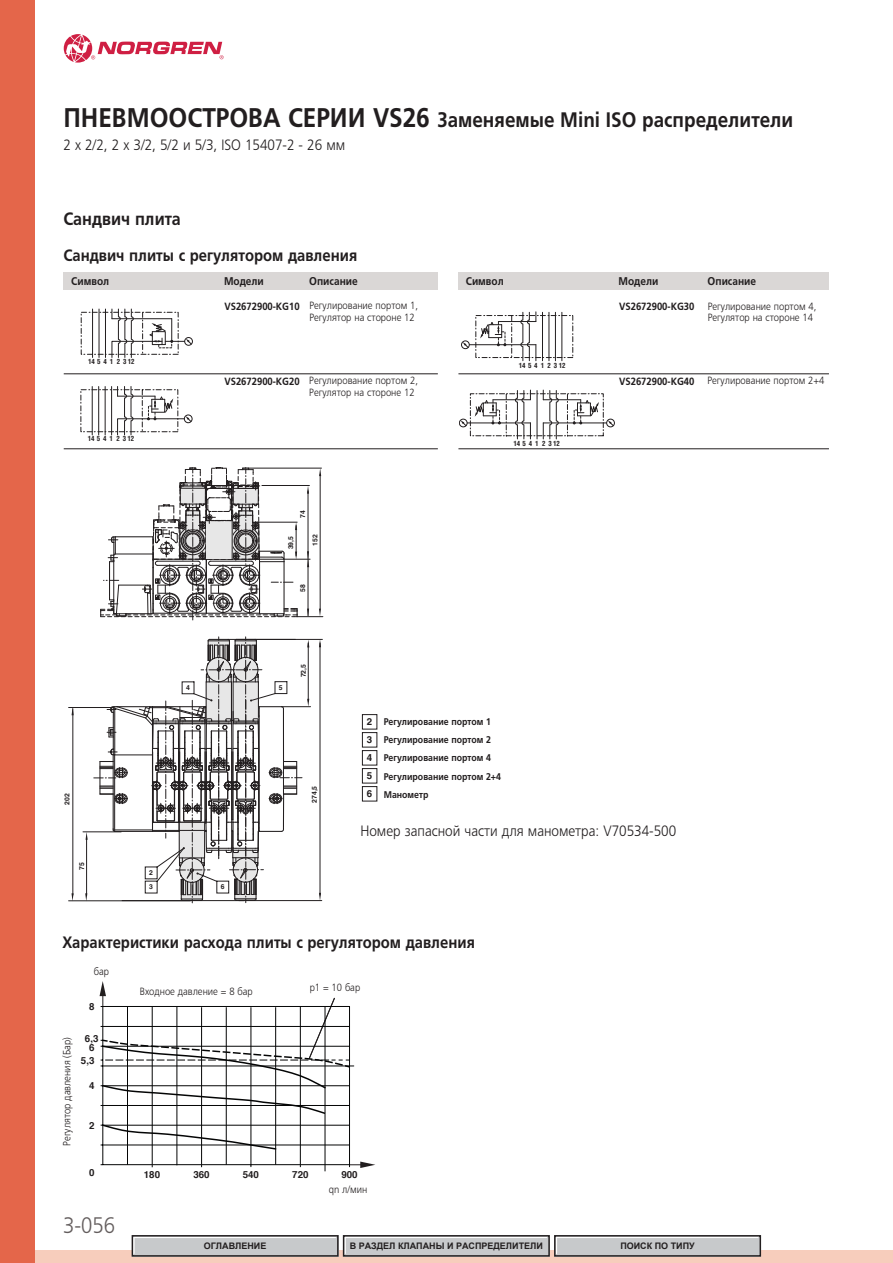
<style>
.page{position:relative;width:893px;height:1263px;background:#fff}
.page>*{position:absolute;margin:0;border:0;box-sizing:border-box;transform-origin:0 0}
.t1{font:300 22.5px "Frutiger LTCYR";color:#635d5d;scale:.9 1}
.t2{font:700 21px "Frutiger LTCYR";color:#221e1f;scale:.9 1}
.t3{font:700 18px "Frutiger LTCYR";color:#221e1f;scale:.9 1}
.t4{font:700 16.5px "Frutiger LTCYR";color:#221e1f;scale:.9 1}
.t5{font:300 15px "Frutiger LTCYR";color:#221e1f;scale:.9 1}
.t6{font:700 11.25px "Frutiger LTCYR";color:#221e1f;scale:.9 1}
.t7{font:300 10.5px/12px "Frutiger LTCYR";color:#221e1f;scale:.9 1}
.t8{font:700 10.5px "Frutiger LTCYR";color:#221e1f;scale:.9 1}
.t9{font:700 9.75px/18.1px "Frutiger LTCYR";color:#221e1f;scale:.9 1}
.t10{font:700 9.75px "Helvetica";color:#221e1f}
.t11{font:700 9.75px "Norgren";color:#221e1f}
.t12{font:700 9px "Arial";color:#231f20}
.t13{font:700 condensed 6.9px "Helvetica";letter-spacing:.34em;color:#221e1f}
.t14{font:700 6.75px/14.1px "Helvetica";color:#221e1f}
.s1{font-size:27px}
.s2{font-family:"Norgren"}
</style>
<div class="page">
<hr style="left:325px;top:1006px;width:1px;height:165px;background:#040505">
<svg style="left:100px;top:981px;width:275px;height:187px"></svg>
<div style="left:0;top:1250px;width:892px;height:13px;background:#f7cdbc"></div>
<div style="left:0;top:0;width:34px;height:1263px;background:#e4664a"></div>
<svg style="left:64px;top:34px;width:160px;height:29px"></svg>
<hr style="left:64px;top:374px;width:374px;height:1px;background:#221e1f">
<hr style="left:64px;top:449px;width:374px;height:1px;background:#221e1f">
<svg style="left:80px;top:386px;width:112px;height:50px"></svg>
<hr style="left:92px;top:309px;width:1px;height:48px;background:#221e1f">
<hr style="left:99px;top:309px;width:1px;height:48px;background:#221e1f">
<hr style="left:105px;top:309px;width:1px;height:48px;background:#221e1f">
<div style="left:184px;top:337px;width:9px;height:9px;border:1px solid #221e1f;border-radius:50%"></div>
<div style="left:81px;top:312px;width:97px;height:43px;border:1px dashed #221e1f"></div>
<svg style="left:111px;top:309px;width:81px;height:49px"></svg>
<hr style="left:458px;top:374px;width:371px;height:1px;background:#221e1f">
<hr style="left:458px;top:449px;width:371px;height:1px;background:#221e1f">
<div style="left:459px;top:419px;width:8px;height:8px;border:1px solid #221e1f;border-radius:50%"></div>
<div style="left:606px;top:419px;width:9px;height:8px;border:1px solid #221e1f;border-radius:50%"></div>
<svg style="left:460px;top:390px;width:154px;height:49px"></svg>
<hr style="left:469px;top:344px;width:67px;height:1px;background:#221e1f">
<svg style="left:463px;top:343px;width:5px;height:4px"></svg>
<div style="left:461px;top:341px;width:9px;height:8px;border:1px solid #221e1f;border-radius:50%"></div>
<svg style="left:475px;top:312px;width:98px;height:49px"></svg>
<div style="left:64px;top:272px;width:374px;height:18px;background:#dad7d6"></div>
<div style="left:458px;top:272px;width:371px;height:18px;background:#dad7d6"></div>
<hr style="left:255px;top:639px;width:67px;height:1px;background:#221e1f">
<hr style="left:281px;top:706px;width:30px;height:1px;background:#221e1f">
<hr style="left:239px;top:900px;width:83px;height:1px;background:#221e1f">
<hr style="left:320px;top:643px;width:1px;height:252px;background:#221e1f">
<hr style="left:86px;top:838px;width:1px;height:58px;background:#221e1f">
<hr style="left:73px;top:709px;width:1px;height:186px;background:#221e1f">
<svg style="left:319px;top:639px;width:2px;height:8px"></svg>
<svg style="left:319px;top:893px;width:2px;height:8px"></svg>
<svg style="left:72px;top:708px;width:2px;height:7px"></svg>
<svg style="left:85px;top:893px;width:2px;height:8px"></svg>
<svg style="left:71px;top:893px;width:3px;height:8px"></svg>
<hr style="left:69px;top:707px;width:45px;height:1px;background:#221e1f">
<hr style="left:69px;top:901px;width:121px;height:1px;background:#221e1f">
<hr style="left:83px;top:832px;width:38px;height:1px;background:#221e1f">
<svg style="left:100px;top:468px;width:223px;height:153px"></svg>
<svg style="left:94px;top:637px;width:215px;height:266px"></svg>
<div style="left:362px;top:786px;width:15px;height:15px;border:1px solid #221e1f"></div>
<div style="left:362px;top:768px;width:15px;height:15px;border:1px solid #221e1f"></div>
<div style="left:362px;top:750px;width:15px;height:15px;border:1px solid #221e1f"></div>
<div style="left:362px;top:732px;width:15px;height:15px;border:1px solid #221e1f"></div>
<div style="left:362px;top:714px;width:15px;height:15px;border:1px solid #221e1f"></div>
<div style="left:135px;top:1238px;width:201px;height:16px;background:#c7c9cb"></div>
<div style="left:132px;top:1235px;width:207px;height:22px;border:2px solid #231f20"></div>
<div style="left:557px;top:1238px;width:201px;height:16px;background:#c7c9cb"></div>
<div style="left:554px;top:1235px;width:207px;height:22px;border:2px solid #231f20"></div>
<div style="left:346px;top:1238px;width:201px;height:16px;background:#c7c9cb"></div>
<div style="left:343px;top:1235px;width:207px;height:22px;border:2px solid #231f20"></div>
<h2 class="t2" style="left:63px;top:110px;width:812px"><span class="s1">ПНЕВМООСТРОВА СЕРИИ VS26</span> Заменяемые Mini ISO распределители</h2>
<h3 class="t5" style="left:63px;top:138px;width:315px">2 x 2/2, 2 x 3/2, 5/2 и 5/3, ISO 15407-2 - 26 мм</h3>
<h3 class="t3" style="left:63px;top:211px;width:132px">Сандвич плита</h3>
<h3 class="t4" style="left:63px;top:249px;width:328px">Сандвич плиты с регулятором давления</h3>
<p class="t6" style="left:71px;top:276px;width:44px">Символ</p>
<p class="t6" style="left:224px;top:276px;width:46px">Модели</p>
<p class="t6" style="left:309px;top:276px;width:55px">Описание</p>
<p class="t6" style="left:466px;top:276px;width:44px">Символ</p>
<p class="t6" style="left:618px;top:276px;width:46px">Модели</p>
<p class="t6" style="left:708px;top:276px;width:55px">Описание</p>
<p class="t13" style="left:88px;top:359px;width:48px">14541 2312</p>
<p class="t13" style="left:88px;top:436px;width:48px">14541 2312</p>
<p class="t8" style="left:224px;top:302px;width:85px">VS2672900-KG10</p>
<p class="t7" style="left:309px;top:300px;width:122px">Регулирование портом 1,<br>Регулятор на стороне 12</p>
<p class="t8" style="left:224px;top:377px;width:85px">VS2672900-KG20</p>
<p class="t7" style="left:309px;top:375px;width:122px">Регулирование портом 2,<br>Регулятор на стороне 12</p>
<p class="t14" style="left:296px;top:518px;width:9px;rotate:-90deg">74</p>
<p class="t14" style="left:284px;top:549px;width:15px;rotate:-90deg">39,5</p>
<p class="t14" style="left:309px;top:546px;width:13px;rotate:-90deg">152</p>
<p class="t14" style="left:296px;top:592px;width:9px;rotate:-90deg">58</p>
<p class="t13" style="left:519px;top:363px;width:48px">14541 2312</p>
<p class="t13" style="left:513px;top:441px;width:48px">14541 2312</p>
<p class="t8" style="left:619px;top:302px;width:85px">VS2672900-KG30</p>
<p class="t7" style="left:708px;top:300px;width:122px">Регулирование портом 4,<br>Регулятор на стороне 14</p>
<p class="t8" style="left:619px;top:377px;width:85px">VS2672900-KG40</p>
<p class="t7" style="left:707px;top:375px;width:132px">Регулирование портом 2+4</p>
<p class="t14" style="left:186px;top:681px;width:5px">4</p>
<p class="t14" style="left:279px;top:681px;width:5px">5</p>
<p class="t14" style="left:297px;top:677px;width:15px;rotate:-90deg">72,5</p>
<p class="t14" style="left:61px;top:805px;width:13px;rotate:-90deg">202</p>
<p class="t14" style="left:308px;top:803px;width:19px;rotate:-90deg">274,5</p>
<p class="t14" style="left:75px;top:870px;width:9px;rotate:-90deg">75</p>
<p class="t14" style="left:149px;top:866px;width:5px">2<br>3</p>
<p class="t14" style="left:221px;top:880px;width:5px">6</p>
<p class="t9" style="left:384px;top:713px;width:132px;text-indent:-17px"><span class="s2">2</span> Регулирование портом 1<br>Регулирование портом 2<br>Регулирование портом 4<br>Регулирование портом 2+4<br>Манометр</p>
<p class="t11" style="left:367px;top:734px;width:7px">3</p>
<p class="t11" style="left:367px;top:752px;width:7px">4</p>
<p class="t11" style="left:367px;top:770px;width:7px">5</p>
<p class="t11" style="left:367px;top:788px;width:7px">6</p>
<h3 class="t5" style="left:360px;top:824px;width:352px">Номер запасной части для манометра: V70534-500</h3>
<h3 class="t4" style="left:62px;top:935px;width:460px">Характеристики расхода плиты с регулятором давления</h3>
<p class="t7" style="left:140px;top:985px;width:127px">Входное давление = 8 бар</p>
<p class="t7" style="left:94px;top:966px;width:18px">бар</p>
<p class="t7" style="left:310px;top:982px;width:58px">p1 = 10 бар</p>
<p class="t7" style="left:61px;top:1146px;width:122px;rotate:-90deg">Регулятор давления (Бар)</p>
<p class="t10" style="left:89px;top:1003px;width:7px">8</p>
<p class="t10" style="left:89px;top:1044px;width:7px">6</p>
<p class="t10" style="left:85px;top:1035px;width:15px">6,3</p>
<p class="t10" style="left:81px;top:1056px;width:15px">5,3</p>
<p class="t10" style="left:89px;top:1082px;width:7px">4</p>
<p class="t10" style="left:89px;top:1121px;width:7px">2</p>
<p class="t10" style="left:89px;top:1168px;width:7px">0</p>
<p class="t10" style="left:193px;top:1171px;width:18px">360</p>
<p class="t10" style="left:243px;top:1171px;width:18px">540</p>
<p class="t10" style="left:292px;top:1171px;width:18px">720</p>
<p class="t10" style="left:341px;top:1171px;width:18px">900</p>
<p class="t7" style="left:329px;top:1184px;width:44px">qn л/мин</p>
<p class="t10" style="left:144px;top:1171px;width:18px">180</p>
<h1 class="t1" style="left:63px;top:1215px;width:59px">3-056</h1>
<p class="t12" style="left:204px;top:1241px;width:64px">ОГЛАВЛЕНИЕ</p>
<p class="t12" style="left:350px;top:1241px;width:195px">В РАЗДЕЛ КЛАПАНЫ И РАСПРЕДЕЛИТЕЛИ</p>
<p class="t12" style="left:620px;top:1241px;width:76px">ПОИСК ПО ТИПУ</p>
</div>
